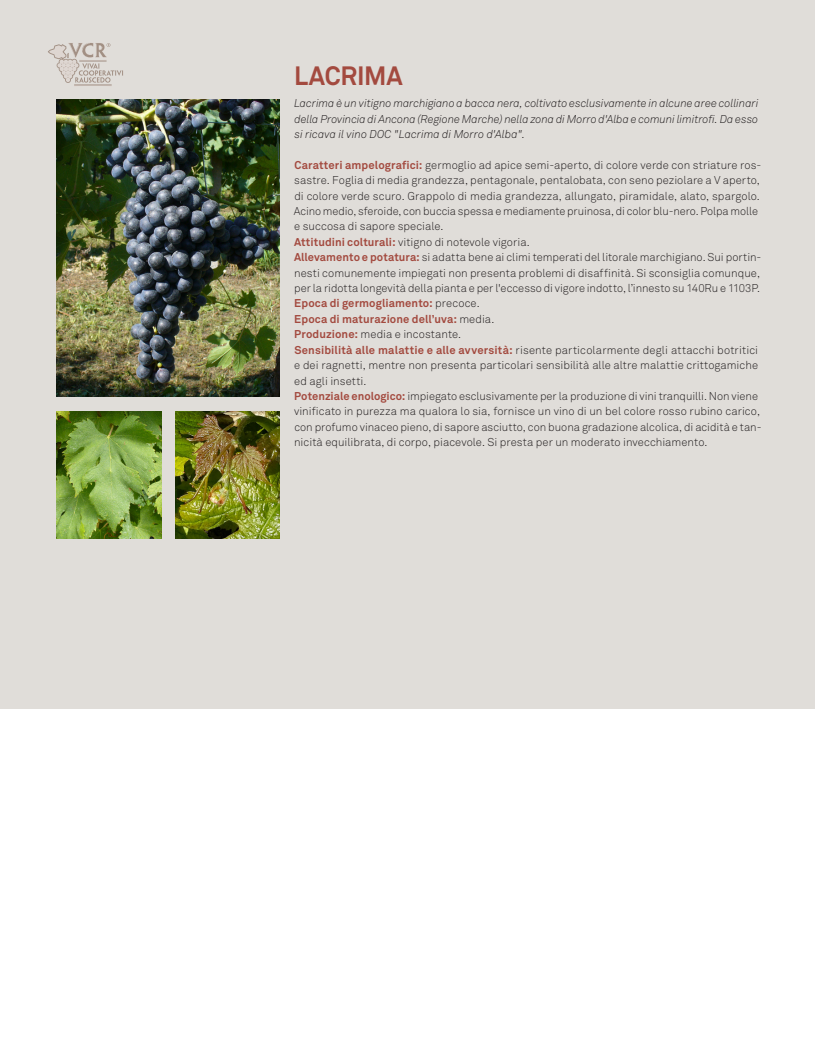
<style>
.page{position:relative;width:815px;height:1063px;background:#fff}
.page>*{position:absolute;margin:0;border:0;box-sizing:border-box;transform-origin:0 0}
.IT_-_Nome_clone_prin{font:700 26.25px "Akkurat Pro";letter-spacing:-.01em;color:#a34a3f}
.IT_-_Testo_titoletti{font:11.25px/15.4px "Akkurat Light Pro";color:#231f20}
.IT_-_Testo_base_-_In{font:italic 11.25px/15.4px "Akkurat Light Pro";color:#231f20;text-align:justify}
.IT_-_Testo_titoletti-2{font:700 11.25px "Akkurat Pro";letter-spacing:.01em;color:#a34a3f}
.s1{font-family:"Akkurat Pro";font-weight:700;color:#a34a3f}
.s2{font-family:"Akkurat Light Pro";font-weight:400;color:#231f20}
</style>
<div class="page">
<div style="left:0;top:0;width:815px;height:709px;background:#e0ddd9"></div>
<img style="left:175px;top:411px;width:105px;height:128px">
<img style="left:57px;top:411px;width:104px;height:128px">
<img style="left:57px;top:99px;width:223px;height:298px">
<svg style="left:48px;top:43px;width:75px;height:43px"></svg>
<p class="IT_-_Nome_clone_prin" style="left:294px;top:59px;width:110px">LACRIMA</p>
<p class="IT_-_Testo_base_-_In" style="left:294px;top:96px;width:466px">Lacrima è un vitigno marchigiano a bacca nera, coltivato esclusivamente in alcune aree collinari della Provincia di Ancona (Regione Marche) nella zona di Morro d'Alba e comuni limitrofi. Da esso si ricava il vino DOC "Lacrima di Morro d'Alba".</p>
<p class="IT_-_Testo_titoletti" style="left:294px;top:157px;width:469px"><span class="s1">Caratteri ampelografici:</span> germoglio ad apice semi-aperto, di colore verde con striature ros&shy;sastre. Foglia di media grandezza, pentagonale, pentalobata, con seno peziolare a V aperto, di colore verde scuro. Grappolo di media grandezza, allungato, piramidale, alato, spargolo.<br>Acino medio, sferoide, con buccia spessa e mediamente pruinosa, di color blu-nero. Polpa molle e succosa di sapore speciale.</p>
<p class="IT_-_Testo_titoletti" style="left:294px;top:234px;width:237px"><span class="s1">Attitudini colturali:</span> vitigno di notevole vigoria.</p>
<p class="IT_-_Testo_titoletti" style="left:294px;top:250px;width:469px"><span class="s1">Allevamento e potatura:</span> si adatta bene ai climi temperati del litorale marchigiano. Sui portin&shy;nesti comunemente impiegati non presenta problemi di disaffinità. Si sconsiglia comunque, per la ridotta longevità della pianta e per l'eccesso di vigore indotto, l’innesto su 140Ru e 1103P.</p>
<p class="IT_-_Testo_titoletti-2" style="left:294px;top:297px;width:187px">Epoca di germogliamento: <span class="s2">precoce.</span></p>
<p class="IT_-_Testo_titoletti-2" style="left:294px;top:312px;width:202px">Epoca di maturazione dell’uva: <span class="s2">media.</span></p>
<p class="IT_-_Testo_titoletti" style="left:294px;top:327px;width:168px"><span class="s1">Produzione:</span> media e incostante.</p>
<p class="IT_-_Testo_titoletti" style="left:294px;top:342px;width:465px;text-align:justify"><span class="s1">Sensibilità alle malattie e alle avversità:</span> risente particolarmente degli attacchi botritici e dei ragnetti, mentre non presenta particolari sensibilità alle altre malattie crittogamiche ed agli insetti.</p>
<p class="IT_-_Testo_titoletti" style="left:294px;top:388px;width:469px"><span class="s1">Potenziale enologico:</span> impiegato esclusivamente per la produzione di vini tranquilli. Non viene vinificato in purezza ma qualora lo sia, fornisce un vino di un bel colore rosso rubino carico, con profumo vinaceo pieno, di sapore asciutto, con buona gradazione alcolica, di acidità e tan&shy;nicità equilibrata, di corpo, piacevole. Si presta per un moderato invecchiamento.</p>
</div>
